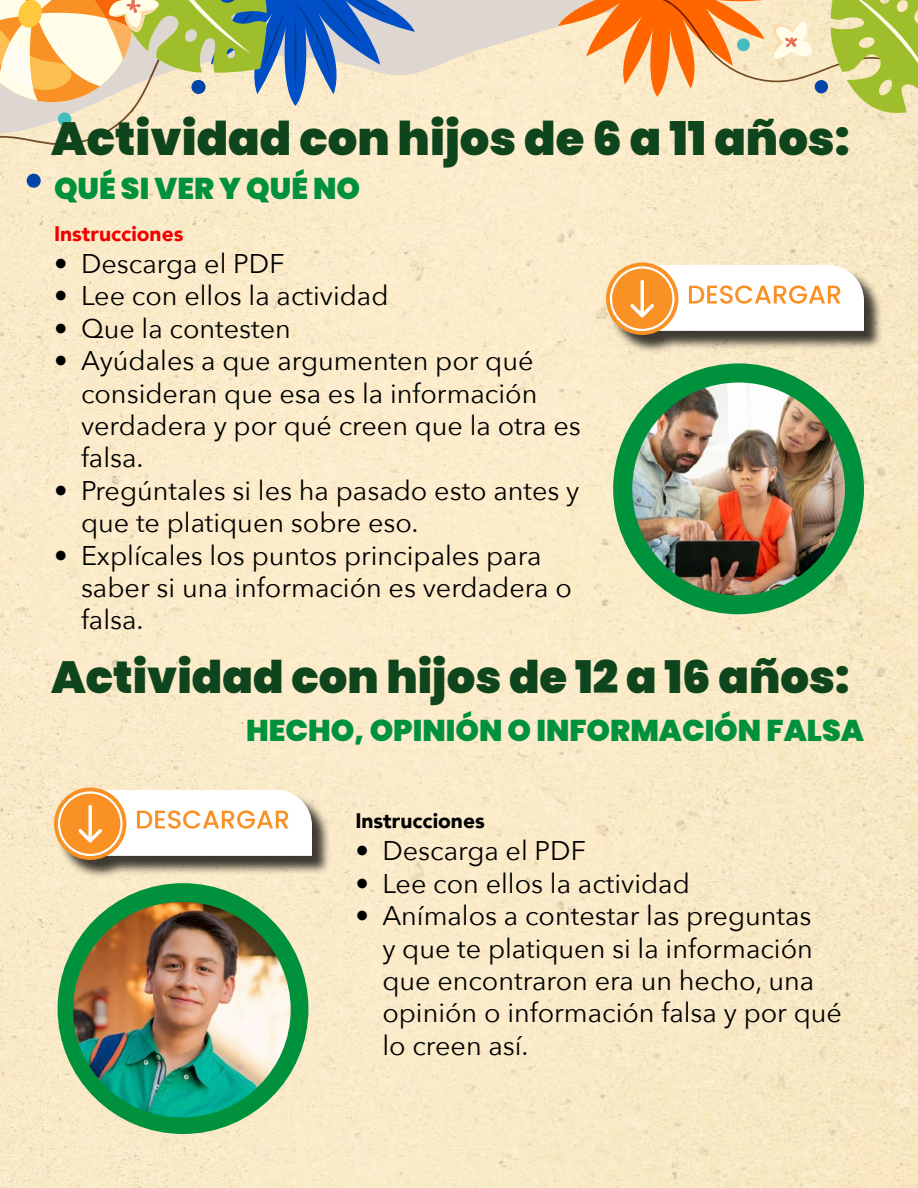
<style>
.page{position:relative;width:918px;height:1188px;background:#fff}
.page>*{position:absolute;margin:0;border:0;box-sizing:border-box;transform-origin:0 0}
.t1{font:900 46.5px "Poppins";color:#0f451c}
.t2{font:900 45px "Poppins";color:#0f451c}
.t3{font:900 30px "Poppins";color:#00913d}
.t4{font:27px/32.4px "Avenir Next";color:#000}
.t5{font:900 21px "Avenir";color:#f00000}
.t6{font:900 21px "Avenir";color:#000}
</style>
<div class="page">
<div style="left:302px;top:113px;width:616px;height:505px;background:#fbebca"></div>
<div style="left:249px;top:618px;width:669px;height:570px;background:#faeac8"></div>
<div style="left:0;top:145px;width:302px;height:474px;background:#fbebc9"></div>
<img style="left:0;top:618px;width:249px;height:570px">
<svg style="left:424px;top:0;width:295px;height:133px;background:#f2e4cc"></svg>
<svg style="left:0;top:0;width:424px;height:145px;background:#ccc9ae"></svg>
<div style="left:191px;top:80px;width:15px;height:14px;background:#0045a8;border-radius:50%"></div>
<div style="left:27px;top:174px;width:14px;height:14px;background:#0045a8;border-radius:50%"></div>
<div style="left:58px;top:112px;width:13px;height:14px;background:#45bdbd;border-radius:50%"></div>
<svg style="left:553px;top:0;width:365px;height:113px;background:#eac786"></svg>
<div style="left:815px;top:80px;width:13px;height:13px;background:#0045a8;border-radius:50%"></div>
<div style="left:737px;top:38px;width:13px;height:13px;background:#45bdbd;border-radius:50%"></div>
<div style="left:608px;top:264px;width:275px;height:90px;background:#000;opacity:.75"></div>
<div style="left:606px;top:263px;width:72px;height:72px;background:#fa9124;border-radius:50%"></div>
<svg style="left:610px;top:265px;width:254px;height:66px"></svg>
<div style="left:56px;top:789px;width:275px;height:90px;background:#000;opacity:.75"></div>
<div style="left:54px;top:788px;width:72px;height:72px;background:#fa9124;border-radius:50%"></div>
<svg style="left:58px;top:790px;width:254px;height:66px"></svg>
<svg style="left:58px;top:883px;width:250px;height:251px;background:#9dc894"></svg>
<svg style="left:613px;top:363px;width:251px;height:251px;background:#7bbc80"></svg>
<img style="left:632px;top:383px;width:213px;height:212px;border-radius:106px">
<img style="left:73px;top:902px;width:218px;height:215px">
<h1 class="t1" style="left:51px;top:112px;width:800px">Actividad con hijos de 6 a 11 años:</h1>
<p class="t3" style="left:54px;top:171px;width:308px">QUÉ SI VER Y QUÉ NO</p>
<p class="t5" style="left:54px;top:215px;width:131px">Instrucciones</p>
<p class="t4" style="left:54px;top:246px;width:232px">• Descarga el PDF</p>
<p class="t4" style="left:54px;top:279px;width:336px">• Lee con ellos la actividad</p>
<p class="t4" style="left:54px;top:311px;width:238px">• Que la contesten</p>
<p class="t4" style="left:81px;top:343px;width:501px;text-indent:-27px">• Ayúdales a que argumenten por qué consideran que esa es la información verdadera y por qué creen que la otra es falsa.</p>
<p class="t4" style="left:81px;top:473px;width:500px;text-indent:-27px">• Pregúntales si les ha pasado esto antes y que te platiquen sobre eso.</p>
<p class="t4" style="left:81px;top:538px;width:492px;text-indent:-27px">• Explícales los puntos principales para saber si una información es verdadera o falsa.</p>
<h2 class="t2" style="left:51px;top:651px;width:800px">Actividad con hijos de 12 a 16 años:</h2>
<p class="t3" style="left:246px;top:713px;width:619px">HECHO, OPINIÓN O INFORMACIÓN FALSA</p>
<p class="t6" style="left:355px;top:803px;width:131px">Instrucciones</p>
<p class="t4" style="left:355px;top:834px;width:232px">• Descarga el PDF</p>
<p class="t4" style="left:355px;top:866px;width:336px">• Lee con ellos la actividad</p>
<p class="t4" style="left:382px;top:898px;width:461px;text-indent:-27px">• Anímalos a contestar las preguntas<br>y que te platiquen si la información que encontraron era un hecho, una opinión o información falsa y por qué lo creen así.</p>
</div>
